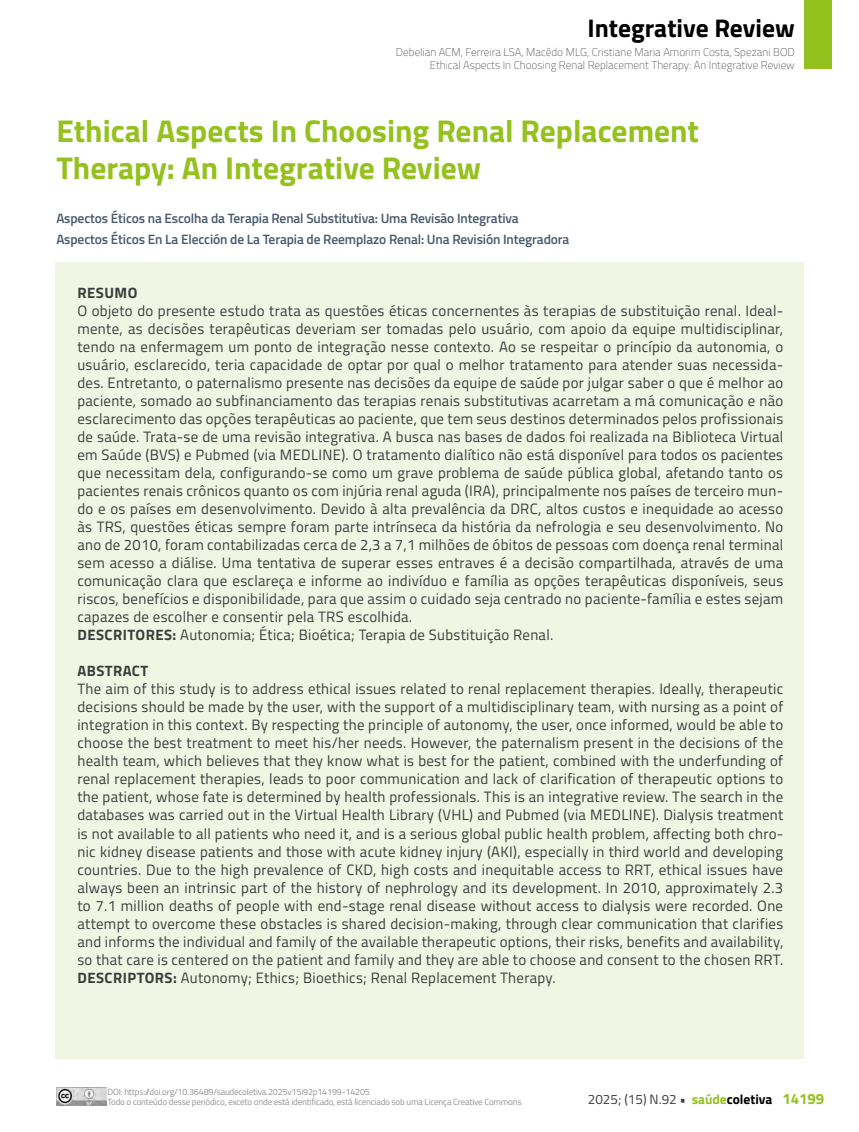
<style>
.page{position:relative;width:859px;height:1132px;background:#fff}
.page>*{position:absolute;margin:0;border:0;box-sizing:border-box;transform-origin:0 0}
.t1{font:700 31.5px/37.5px "Titillium";color:#95c11f}
.t2{font:700 25.5px "Titillium";color:#000}
.t3{font:15px/18px "Titillium";letter-spacing:.02em;color:#3c3c3b}
.t4{font:700 15px "Titillium";letter-spacing:.03em;color:#3c3c3b}
.t5{font:600 13.5px/20.4px "Titillium";letter-spacing:-.01em;color:#47596c}
.t6{font:13.5px "Titillium";color:#3c3c3b}
.t7{font:100 11.25px/13.5px "Titillium";color:#3c3c3b;text-align:right}
.t8{font:9px/9.4px "Titillium";letter-spacing:-.02em;color:#939398}
.s1{font-weight:700}
.s2{font-weight:700;color:#95c11f}
.s3{font-weight:700;color:#000}
.s4{font-weight:700;font-size:15px;color:#95c11f}
</style>
<div class="page">
<div style="left:804px;top:0;width:27px;height:69px;background:#95c11f"></div>
<img style="left:56px;top:1087px;width:51px;height:18px">
<div style="left:55px;top:262px;width:749px;height:796px;background:#f1f6e4"></div>
<h2 class="t2" style="left:587px;top:8px;width:209px">Integrative Review</h2>
<p class="t7" style="left:396px;top:44px;width:400px">Debelian ACM, Ferreira LSA, Macêdo MLG, Cristiane Maria Amorim Costa, Spezani BOD<br>Ethical Aspects In Choosing Renal Replacement Therapy: An Integrative Review</p>
<h1 class="t1" style="left:56px;top:110px;width:644px">Ethical Aspects In Choosing Renal Replacement<br>Therapy: An Integrative Review</h1>
<p class="t5" style="left:56px;top:207px;width:515px">Aspectos Éticos na Escolha da Terapia Renal Substitutiva: Uma Revisão Integrativa<br>Aspectos Éticos En La Elección de La Terapia de Reemplazo Renal: Una Revisión Integradora</p>
<p class="t4" style="left:77px;top:281px;width:61px">RESUMO</p>
<p class="t3" style="left:77px;top:301px;width:707px">O objeto do presente estudo trata as questões éticas concernentes às terapias de substituição renal. Ideal&shy;mente, as decisões terapêuticas deveriam ser tomadas pelo usuário, com apoio da equipe multidisciplinar, tendo na enfermagem um ponto de integração nesse contexto. Ao se respeitar o princípio da autonomia, o usuário, esclarecido, teria capacidade de optar por qual o melhor tratamento para atender suas necessida&shy;des. Entretanto, o paternalismo presente nas decisões da equipe de saúde por julgar saber o que é melhor ao paciente, somado ao subfinanciamento das terapias renais substitutivas acarretam a má comunicação e não esclarecimento das opções terapêuticas ao paciente, que tem seus destinos determinados pelos profissionais de saúde. Trata-se de uma revisão integrativa. A busca nas bases de dados foi realizada na Biblioteca Virtual em Saúde (BVS) e Pubmed (via MEDLINE). O tratamento dialítico não está disponível para todos os pacientes que necessitam dela, configurando-se como um grave problema de saúde pública global, afetando tanto os pacientes renais crônicos quanto os com injúria renal aguda (IRA), principalmente nos países de terceiro mun&shy;do e os países em desenvolvimento. Devido à alta prevalência da DRC, altos custos e inequidade ao acesso às TRS, questões éticas sempre foram parte intrínseca da história da nefrologia e seu desenvolvimento. No ano de 2010, foram contabilizadas cerca de 2,3 a 7,1 milhões de óbitos de pessoas com doença renal terminal sem acesso a diálise. Uma tentativa de superar esses entraves é a decisão compartilhada, através de uma comunicação clara que esclareça e informe ao indivíduo e família as opções terapêuticas disponíveis, seus riscos, benefícios e disponibilidade, para que assim o cuidado seja centrado no paciente-família e estes sejam capazes de escolher e consentir pela TRS escolhida.<br><span class="s1">DESCRITORES:</span> Autonomia; Ética; Bioética; Terapia de Substituição Renal.</p>
<p class="t4" style="left:77px;top:659px;width:72px">ABSTRACT</p>
<p class="t3" style="left:77px;top:679px;width:707px;text-align:justify">The aim of this study is to address ethical issues related to renal replacement therapies. Ideally, therapeutic decisions should be made by the user, with the support of a multidisciplinary team, with nursing as a point of integration in this context. By respecting the principle of autonomy, the user, once informed, would be able to choose the best treatment to meet his/her needs. However, the paternalism present in the decisions of the health team, which believes that they know what is best for the patient, combined with the underfunding of renal replacement therapies, leads to poor communication and lack of clarification of therapeutic options to the patient, whose fate is determined by health professionals. This is an integrative review. The search in the databases was carried out in the Virtual Health Library (VHL) and Pubmed (via MEDLINE). Dialysis treatment is not available to all patients who need it, and is a serious global public health problem, affecting both chro&shy;nic kidney disease patients and those with acute kidney injury (AKI), especially in third world and developing countries. Due to the high prevalence of CKD, high costs and inequitable access to RRT, ethical issues have always been an intrinsic part of the history of nephrology and its development. In 2010, approximately 2.3 to 7.1 million deaths of people with end-stage renal disease without access to dialysis were recorded. One attempt to overcome these obstacles is shared decision-making, through clear communication that clarifies and informs the individual and family of the available therapeutic options, their risks, benefits and availability, so that care is centered on the patient and family and they are able to choose and consent to the chosen RRT.<br><span class="s1">DESCRIPTORS:</span> Autonomy; Ethics; Bioethics; Renal Replacement Therapy.</p>
<p class="t8" style="left:107px;top:1086px;width:416px">DOI: https://doi.org/10.36489/saudecoletiva.2025v15i92p14199-14205<br>Todo o conteúdo desse periódico, exceto onde está identificado, está licenciado sob uma Licença Creative Commons</p>
<p class="t6" style="left:588px;top:1088px;width:238px">2025; (15) N.92 <span class="s1">•</span> <span class="s2">saúde</span><span class="s3">coletiva</span> <span class="s4">14199</span></p>
</div>
